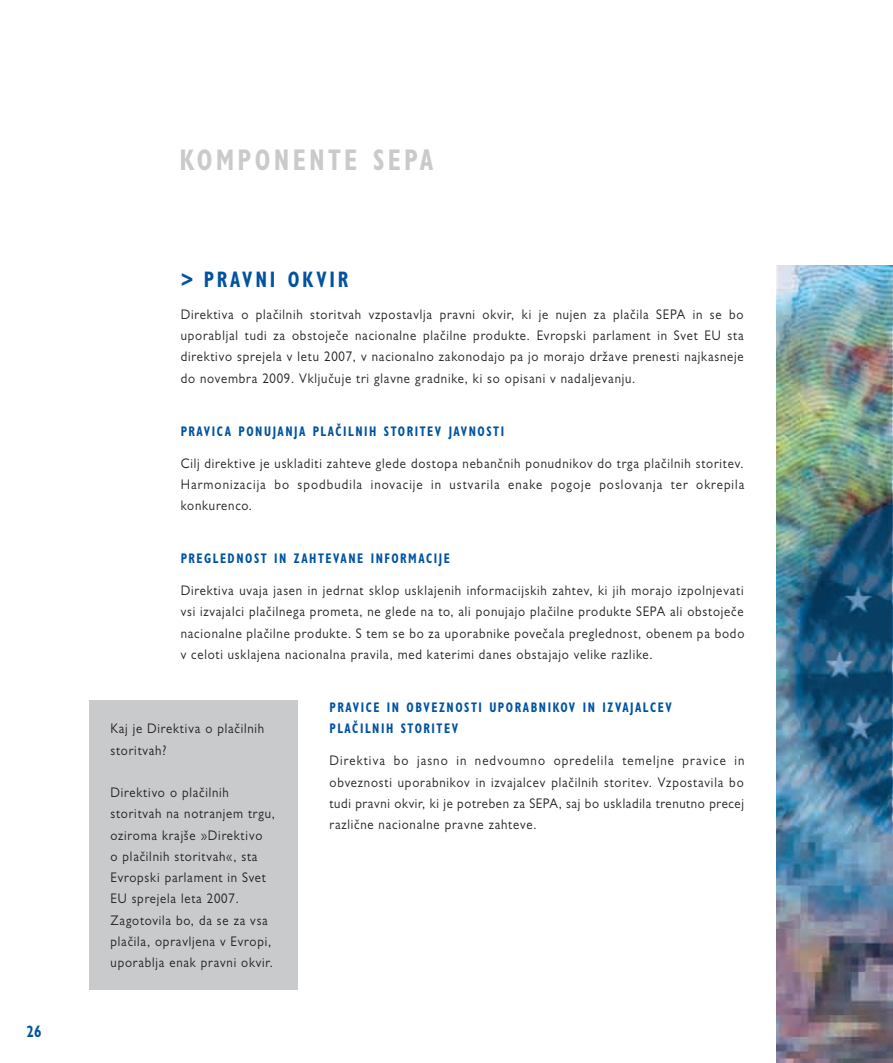
<style>
.page{position:relative;width:893px;height:1063px;background:#fff}
.page>*{position:absolute;margin:0;border:0;box-sizing:border-box;transform-origin:0 0}
.t1{font:700 condensed 30px "Gill Sans MT Pro";letter-spacing:.13em;color:#c9cacc;scale:.85 1}
.t2{font:700 condensed 22.5px "Gill Sans MT Pro";letter-spacing:.145em;color:#0153a0;scale:.85 1}
.t3{font:700 condensed 16.5px "Gill Sans MT Pro";color:#0153a0;scale:.85 1}
.t4{font:13.95px/21.3px "Gill Sans MT Pro";letter-spacing:.06em;color:#231f20;text-align:justify;scale:.92 1}
.t5{font:700 condensed 13.95px/21.3px "Gill Sans MT Pro";letter-spacing:.13em;color:#0153a0;scale:.85 1}
</style>
<div class="page">
<img style="left:776px;top:266px;width:117px;height:797px">
<div style="left:89px;top:700px;width:209px;height:290px;background:#c9cacc"></div>
<p class="t3" style="left:27px;top:1022px;width:19px">26</p>
<h1 class="t1" style="left:180px;top:142px;width:299px">KOMPONENTE SEPA</h1>
<h2 class="t2" style="left:181px;top:266px;width:199px">&gt; PRAVNI OKVIR</h2>
<p class="t4" style="left:181px;top:303px;width:613px">Direktiva o plačilnih storitvah vzpostavlja pravni okvir, ki je nujen za plačila SEPA in se bo uporabljal tudi za obstoječe nacionalne plačilne produkte. Evropski parlament in Svet EU sta direktivo sprejela v letu 2007, v nacionalno zakonodajo pa jo morajo države prenesti najkasneje do novembra 2009. Vključuje tri glavne gradnike, ki so opisani v nadaljevanju.</p>
<p class="t5" style="left:181px;top:420px;width:382px">PRAVICA PONUJANJA PLAČILNIH STORITEV JAVNOSTI</p>
<p class="t4" style="left:181px;top:452px;width:614px">Cilj direktive je uskladiti zahteve glede dostopa nebančnih ponudnikov do trga plačilnih storitev.<br>Harmonizacija bo spodbudila inovacije in ustvarila enake pogoje poslovanja ter okrepila konkurenco.</p>
<p class="t5" style="left:181px;top:548px;width:318px">PREGLEDNOST IN ZAHTEVANE INFORMACIJE</p>
<p class="t4" style="left:181px;top:580px;width:614px">Direktiva uvaja jasen in jedrnat sklop usklajenih informacijskih zahtev, ki jih morajo izpolnjevati vsi izvajalci plačilnega prometa, ne glede na to, ali ponujajo plačilne produkte SEPA ali obstoječe nacionalne plačilne produkte. S tem se bo za uporabnike povečala preglednost, obenem pa bodo v celoti usklajena nacionalna pravila, med katerimi danes obstajajo velike razlike.</p>
<p class="t4" style="left:111px;top:718px;width:169px">Kaj je Direktiva o plačilnih storitvah?</p>
<p class="t4" style="left:111px;top:782px;width:180px;text-align:left">Direktivo o plačilnih storitvah na notranjem trgu, oziroma krajše »Direktivo<br>o plačilnih storitvah«, sta<br>Evropski parlament in Svet<br>EU sprejela leta 2007.<br>Zagotovila bo, da se za vsa plačila, opravljena v Evropi, uporablja enak pravni okvir.</p>
<p class="t5" style="left:330px;top:697px;width:404px">PRAVICE IN OBVEZNOSTI UPORABNIKOV IN IZVAJALCEV<br>PLAČILNIH STORITEV</p>
<p class="t4" style="left:330px;top:750px;width:452px">Direktiva bo jasno in nedvoumno opredelila temeljne pravice in obveznosti uporabnikov in izvajalcev plačilnih storitev. Vzpostavila bo tudi pravni okvir, ki je potreben za SEPA, saj bo uskladila trenutno precej različne nacionalne pravne zahteve.</p>
</div>
